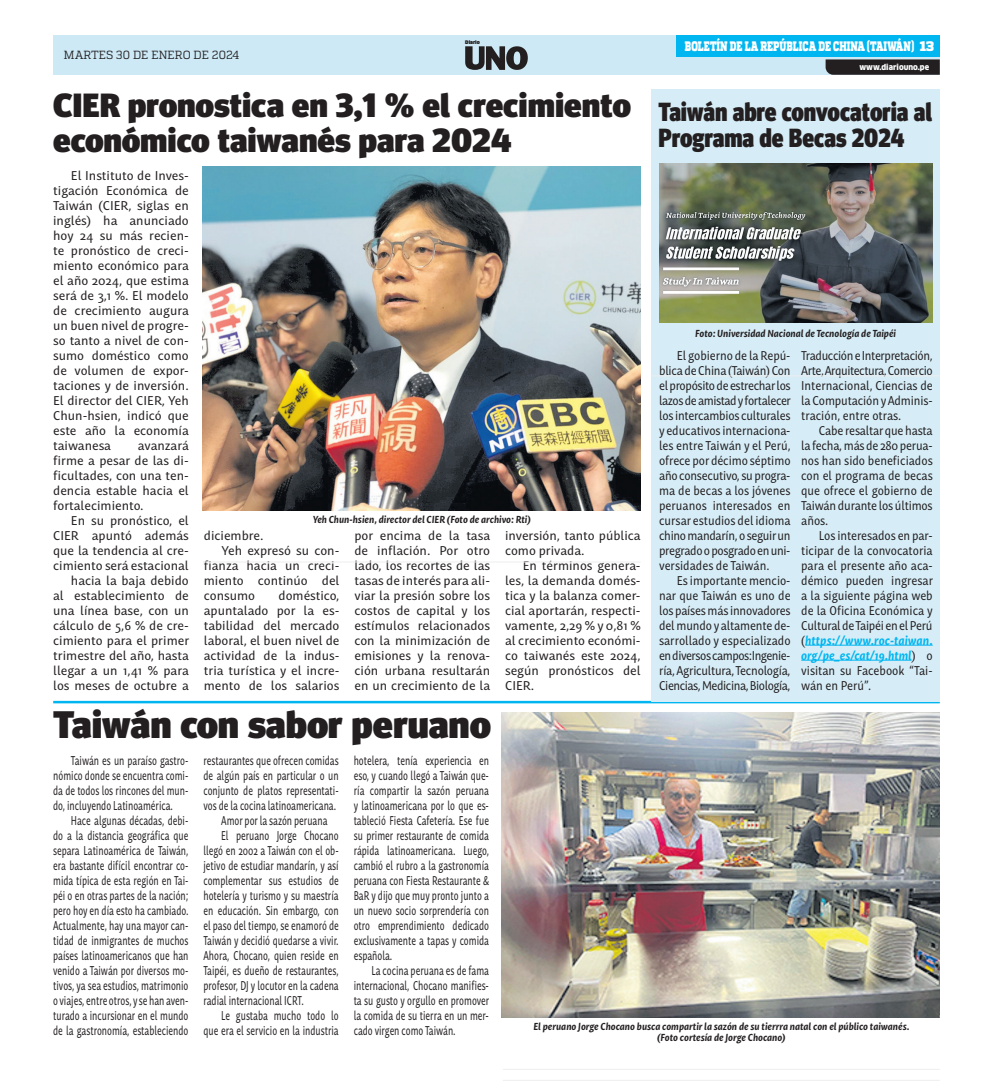
<style>
.page{position:relative;width:993px;height:1081px;background:#fff}
.page>*{position:absolute;margin:0;border:0;box-sizing:border-box;transform-origin:0 0}
.TITULAR{font:900 38.38px "Meta Head OT";color:#231f20;scale:1.04 1}
.TITULAR-2{font:900 33.62px/35px "Meta Head OT";color:#231f20;scale:1.04 1}
.TITULAR_SECUNDARIO_GRID{font:900 26.25px/26.2px "Meta Head OT";color:#231f20;scale:.89 1}
.t1{font:900 13.75px "Quadon";color:#fff;scale:.68 1}
.TEXTO_NOTA{font:12.5px/15px "Mastro Sans";color:#231f20;text-align:justify;scale:.69 1}
.TEXTO_NOTA-2{font:12.5px/15px "Mastro Sans";color:#231f20;text-align:justify}
.TEXTO_NOTA-3{font:12.5px/15px "Mastro Sans";color:#231f20;text-align:justify;scale:.89 1}
.t2{font:11.75px "Quadon";color:#231f20;scale:.95 1}
.Body_Text{font:italic 700 10px "Mastro Sans";color:#231f20;scale:.9 1}
.t3{font:900 7.88px "Clan Pro";color:#fff;scale:.95 1}
.t4{font:900 4.88px "Clan Pro";letter-spacing:-.01em;color:#231f20}
.s1{font-weight:700;font-style:italic;color:#00b6f0}
</style>
<div class="page">
<div style="left:53px;top:35px;width:886px;height:40px;background:#cce9f5"></div>
<div style="left:675px;top:35px;width:264px;height:22px;background:#00b6f0"></div>
<svg style="left:825px;top:59px;width:114px;height:16px"></svg>
<svg style="left:465px;top:46px;width:62px;height:24px"></svg>
<hr style="left:53px;top:701px;width:886px;height:2px;background:#00b6f0">
<div style="left:651px;top:90px;width:288px;height:612px;background:#d6edf7"></div>
<hr style="left:804px;top:645px;width:128px;height:1px;background:#00b6f0">
<hr style="left:801px;top:660px;width:110px;height:1px;background:#00b6f0">
<hr style="left:651px;top:376px;width:288px;height:1px;background:#eee">
<img style="left:659px;top:164px;width:273px;height:159px">
<hr style="left:203px;top:562px;width:437px;height:1px;background:#eee">
<img style="left:203px;top:167px;width:437px;height:344px">
<hr style="left:502px;top:1069px;width:437px;height:1px;background:#eee">
<hr style="left:502px;top:1080px;width:437px;height:1px;background:#eee">
<img style="left:501px;top:712px;width:438px;height:305px">
<p class="t2" style="left:64px;top:48px;width:186px">MARTES 30 DE ENERO DE 2024</p>
<p class="t4" style="left:465px;top:40px;width:16px">Diario</p>
<p class="TITULAR-2" style="left:53px;top:87px;width:557px">CIER pronostica en 3,1 % el crecimiento económico taiwanés para 2024</p>
<p class="TEXTO_NOTA-2" style="left:53px;top:167px;width:137px;text-indent:18px">El Instituto de Inves&shy;tigación Económica de Taiwán (CIER, siglas en inglés) ha anunciado hoy 24 su más recien&shy;te pronóstico de creci&shy;miento económico para el año 2024, que estima será de 3,1 %. El modelo de crecimiento augura un buen nivel de progre&shy;so tanto a nivel de con&shy;sumo doméstico como de volumen de expor&shy;taciones y de inversión.<br>El director del CIER, Yeh Chun-hsien, indicó que este año la economía taiwanesa</p>
<p class="TEXTO_NOTA-2" style="left:53px;top:437px;width:137px;text-indent:85px">avanzará firme a pesar de las di&shy;ficultades, con una ten&shy;dencia estable hacia el fortalecimiento.</p>
<p class="TEXTO_NOTA-2" style="left:53px;top:512px;width:137px;text-indent:18px">En su pronóstico, el CIER apuntó además que la tendencia al cre&shy;cimiento será estacional</p>
<p class="TEXTO_NOTA-2" style="left:53px;top:572px;width:137px;text-indent:18px">hacia la baja debido al establecimiento de una línea base, con un cálculo de 5,6 % de cre&shy;cimiento para el primer trimestre del año, hasta llegar a un 1,41 % para los meses de octubre a</p>
<p class="Body_Text" style="left:312px;top:511px;width:244px">Yeh Chun-hsien, director del CIER (Foto de archivo: Rti)</p>
<p class="TEXTO_NOTA-2" style="left:204px;top:527px;width:61px">diciembre.</p>
<p class="TEXTO_NOTA-2" style="left:204px;top:542px;width:137px;text-indent:18px">Yeh expresó su con&shy;fianza hacia un creci&shy;miento continúo del consumo</p>
<p class="TEXTO_NOTA-2" style="left:204px;top:587px;width:137px;text-indent:75px">doméstico, apuntalado por la es&shy;tabilidad del mercado laboral, el buen nivel de actividad de la indus&shy;tria turística y el incre&shy;mento de los salarios</p>
<p class="TEXTO_NOTA-2" style="left:354px;top:527px;width:137px">por encima de la tasa de inflación. Por otro lado, los recortes de las tasas de interés para ali&shy;viar la presión sobre los costos de capital y los estímulos relacionados con la minimización de emisiones y la renova&shy;ción urbana resultarán en un crecimiento de la</p>
<p class="TEXTO_NOTA-2" style="left:505px;top:527px;width:137px">inversión, tanto pública como privada.</p>
<p class="TEXTO_NOTA-2" style="left:505px;top:557px;width:137px;text-indent:18px">En términos genera&shy;les, la demanda domés&shy;tica y la balanza comer&shy;cial aportarán, respecti&shy;vamente, 2,29 % y 0,81 % al crecimiento económi&shy;co taiwanés este 2024, según pronósticos del CIER.</p>
<p class="TITULAR" style="left:53px;top:701px;width:422px">Taiwán con sabor peruano</p>
<p class="t1" style="left:684px;top:38px;width:368px">BOLETÍN DE LA REPÚBLICA DE CHINA (TAIWÁN) 13</p>
<p class="t3" style="left:859px;top:62px;width:75px">www.diariouno.pe</p>
<p class="TITULAR_SECUNDARIO_GRID" style="left:658px;top:98px;width:309px">Taiwán abre convocatoria al<br>Programa de Becas 2024</p>
<p class="Body_Text" style="left:694px;top:325px;width:225px">Foto: Universidad Nacional de Tecnología de Taipéi</p>
<p class="TEXTO_NOTA-3" style="left:659px;top:347px;width:150px;text-indent:18px">El gobierno de la Repú&shy;blica de China (Taiwán) Con el propósito de estrechar los lazos de amistad y fortalecer los intercambios culturales y educativos internaciona&shy;les entre Taiwán y el Perú, ofrece por décimo séptimo año consecutivo, su progra&shy;ma de becas a los jóvenes peruanos interesados en cursar estudios del idioma chino mandarín, o seguir un pregrado o posgrado en uni&shy;versidades de Taiwán.</p>
<p class="TEXTO_NOTA-3" style="left:659px;top:572px;width:149px;text-indent:18px">Es importante mencio&shy;nar que Taiwán es uno de los países más innovadores del mundo y altamente de&shy;sarrollado y especializado en diversos campos:Ingenie&shy;ría, Agricultura, Tecnología, Ciencias, Medicina, Biología,</p>
<p class="TEXTO_NOTA-3" style="left:801px;top:347px;width:149px">Traducción e Interpretación, Arte, Arquitectura, Comercio Internacional, Ciencias de la Computación y Adminis&shy;tración, entre otras.</p>
<p class="TEXTO_NOTA-3" style="left:801px;top:422px;width:149px;text-indent:18px">Cabe resaltar que hasta la fecha, más de 280 perua&shy;nos han sido beneficiados con el programa de becas que ofrece el gobierno de Taiwán durante los últimos años.</p>
<p class="TEXTO_NOTA-3" style="left:801px;top:527px;width:150px;text-indent:18px">Los interesados en par&shy;ticipar de la convocatoria para el presente año aca&shy;démico pueden ingresar a la siguiente página web de la Oficina Económica y Cultural de Taipéi en el Perú (<span class="s1">https://www.roc-taiwan. org/pe_es/cat/19.html</span>) o visitan su Facebook “Tai&shy;wán en Perú”.</p>
<p class="TEXTO_NOTA" style="left:53px;top:752px;width:197px;text-indent:18px">Taiwán es un paraíso gastro&shy;nómico donde se encuentra comi&shy;da de todos los rincones del mun&shy;do, incluyendo Latinoamérica.</p>
<p class="TEXTO_NOTA" style="left:53px;top:812px;width:197px;text-indent:18px">Hace algunas décadas, debi&shy;do a la distancia geográfica que separa Latinoamérica de Taiwán, era bastante difícil encontrar co&shy;mida típica de esta región en Tai&shy;péi o en otras partes de la nación; pero hoy en día esto ha cambiado.<br>Actualmente, hay una mayor can&shy;tidad de inmigrantes de muchos países latinoamericanos que han venido a Taiwán por diversos mo&shy;tivos, ya sea estudios, matrimonio o viajes, entre otros, y se han aven&shy;turado a incursionar en el mundo de la gastronomía, estableciendo</p>
<p class="TEXTO_NOTA" style="left:203px;top:752px;width:197px">restaurantes que ofrecen comidas de algún país en particular o un conjunto de platos representati&shy;vos de la cocina latinoamericana.</p>
<p class="TEXTO_NOTA" style="left:221px;top:812px;width:155px">Amor por la sazón peruana</p>
<p class="TEXTO_NOTA" style="left:203px;top:827px;width:197px;text-indent:18px">El peruano Jorge Chocano llegó en 2002 a Taiwán con el ob&shy;jetivo de estudiar mandarín, y así complementar sus estudios de hotelería y turismo y su maestría en educación. Sin embargo, con el paso del tiempo, se enamoró de Taiwán y decidió quedarse a vivir.<br>Ahora, Chocano, quien reside en Taipéi, es dueño de restaurantes, profesor, DJ y locutor en la cadena radial internacional ICRT.</p>
<p class="TEXTO_NOTA" style="left:203px;top:1007px;width:197px;text-align:right">Le gustaba mucho todo lo que era el servicio en la industria</p>
<p class="TEXTO_NOTA" style="left:353px;top:752px;width:197px">hotelera, tenía experiencia en eso, y cuando llegó a Taiwán que&shy;ría compartir la sazón peruana y latinoamericana por lo que es&shy;tableció Fiesta Cafetería. Ese fue su primer restaurante de comida rápida latinoamericana. Luego, cambió el rubro a la gastronomía peruana con Fiesta Restaurante &amp; BaR y dijo que muy pronto junto a un nuevo socio sorprendería con otro emprendimiento dedicado exclusivamente a tapas y comida española.</p>
<p class="TEXTO_NOTA" style="left:353px;top:962px;width:198px;text-indent:18px">La cocina peruana es de fama internacional, Chocano manifies&shy;ta su gusto y orgullo en promover la comida de su tierra en un mer&shy;cado virgen como Taiwán.</p>
<p class="Body_Text" style="left:533px;top:1019px;width:419px">El peruano Jorge Chocano busca compartir la sazón de su tierrra natal con el público taiwanés.</p>
<p class="Body_Text" style="left:657px;top:1030px;width:144px">(Foto cortesía de Jorge Chocano)</p>
</div>
